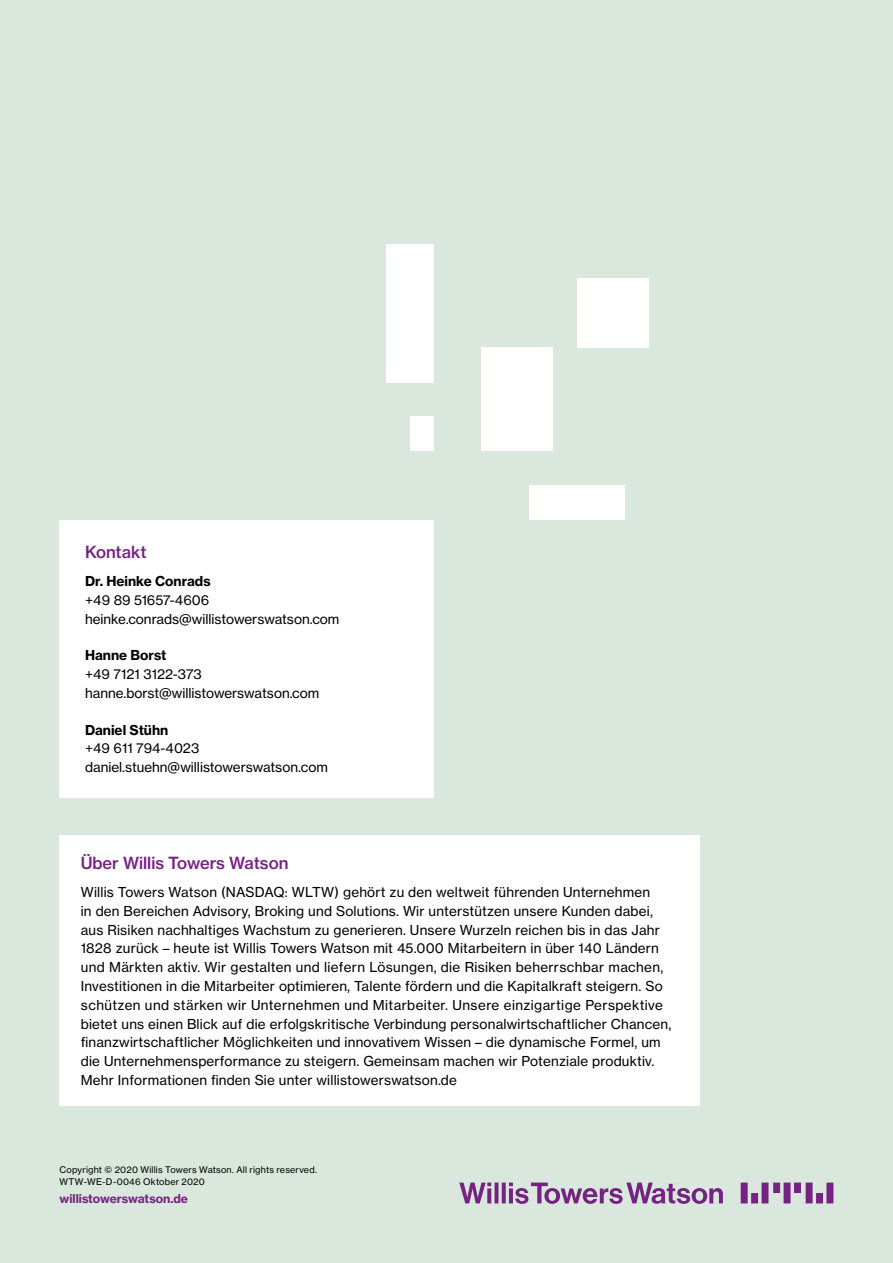
<style>
.page{position:relative;width:893px;height:1263px;background:#d9e7dc}
.page>*{position:absolute;margin:0;border:0;box-sizing:border-box;transform-origin:0 0}
.t1{font:16.5px "N Haas Grotesk TX Pro 65 Md";color:#762283}
.t2{font:13.5px/18.8px "N Haas Grotesk TX Pro 55 Rg";letter-spacing:.015em;color:#000}
.t3{font:13.5px "N Haas Grotesk TX Pro 75 Bd";color:#000}
.t4{font:12px "N Haas Grotesk TX Pro 75 Bd";color:#762283}
.t5{font:9px/12px "N Haas Grotesk TX Pro 55 Rg";letter-spacing:.02em;color:#000}
</style>
<div class="page">
<div style="left:60px;top:520px;width:374px;height:278px;background:#fff"></div>
<div style="left:386px;top:244px;width:48px;height:138px;background:#fff"></div>
<div style="left:481px;top:347px;width:72px;height:104px;background:#fff"></div>
<div style="left:577px;top:278px;width:72px;height:69px;background:#fff"></div>
<div style="left:410px;top:417px;width:24px;height:34px;background:#fff"></div>
<div style="left:529px;top:485px;width:96px;height:35px;background:#fff"></div>
<div style="left:60px;top:835px;width:640px;height:271px;background:#fff"></div>
<svg style="left:459px;top:1182px;width:374px;height:22px"></svg>
<p class="t1" style="left:85px;top:542px;width:63px">Kontakt</p>
<p class="t3" style="left:85px;top:573px;width:127px">Dr. Heinke Conrads</p>
<p class="t2" style="left:85px;top:591px;width:256px">+49 89 51657-4606 heinke.conrads@willistowerswatson.com</p>
<p class="t3" style="left:85px;top:647px;width:83px">Hanne Borst</p>
<p class="t2" style="left:85px;top:665px;width:236px">+49 7121 3122-373 hanne.borst@willistowerswatson.com</p>
<p class="t3" style="left:85px;top:721px;width:85px">Daniel Stühn</p>
<p class="t2" style="left:85px;top:739px;width:244px">+49 611 794-4023 daniel.stuehn@willistowerswatson.com</p>
<p class="t1" style="left:81px;top:853px;width:209px">Über Willis Towers Watson</p>
<p class="t2" style="left:81px;top:883px;width:592px">Willis Towers Watson (NASDAQ: WLTW) gehört zu den weltweit führenden Unternehmen<br>in den Bereichen Advisory, Broking und Solutions. Wir unterstützen unsere Kunden dabei, aus Risiken nachhaltiges Wachstum zu generieren. Unsere Wurzeln reichen bis in das Jahr 1828 zurück – heute ist Willis Towers Watson mit 45.000 Mitarbeitern in über 140 Ländern und Märkten aktiv. Wir gestalten und liefern Lösungen, die Risiken beherrschbar machen, Investitionen in die Mitarbeiter optimieren, Talente fördern und die Kapitalkraft steigern. So schützen und stärken wir Unternehmen und Mitarbeiter. Unsere einzigartige Perspektive bietet uns einen Blick auf die erfolgskritische Verbindung personalwirtschaftlicher Chancen, finanzwirtschaftlicher Möglichkeiten und innovativem Wissen – die dynamische Formel, um die Unternehmensperformance zu steigern. Gemeinsam machen wir Potenziale produktiv.<br>Mehr Informationen finden Sie unter willistowerswatson.de</p>
<p class="t5" style="left:60px;top:1164px;width:259px">Copyright © 2020 Willis Towers Watson. All rights reserved.<br>WTW-WE-D-0046 Oktober 2020</p>
<p class="t4" style="left:60px;top:1191px;width:130px">willistowerswatson.de</p>
</div>
